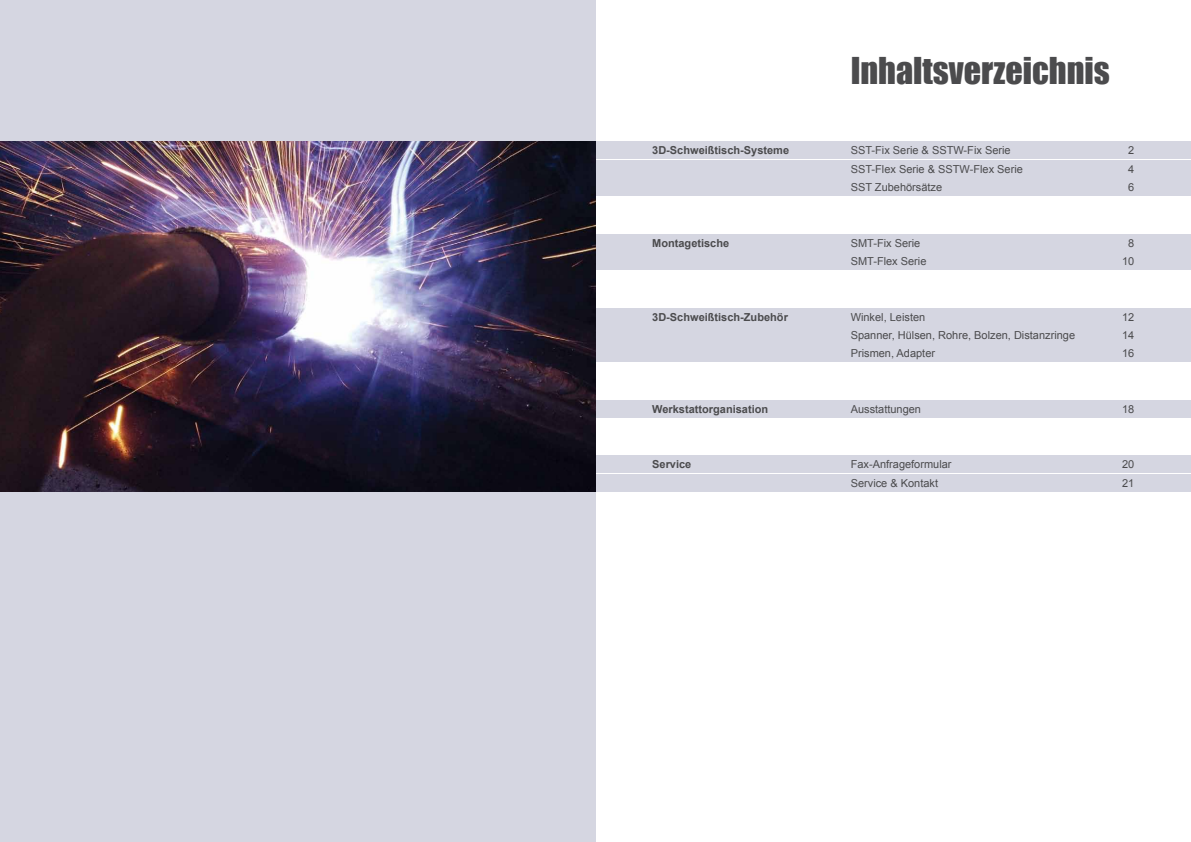
<style>
.page{position:relative;width:1191px;height:842px;background:#fff}
.page>*{position:absolute;margin:0;border:0;box-sizing:border-box;transform-origin:0 0}
.t1{font:34px "Impact";color:#4b4b4d}
.t2{font:11px "Arial";color:#4b4b4d}
.t3{font:700 11px "Arial";color:#4b4b4d}
</style>
<div class="page">
<div style="left:595px;top:142px;width:596px;height:17px;background:#d5d6e1"></div>
<div style="left:595px;top:160px;width:596px;height:17px;background:#d5d6e1"></div>
<div style="left:595px;top:179px;width:596px;height:17px;background:#d5d6e1"></div>
<div style="left:595px;top:234px;width:596px;height:17px;background:#d5d6e1"></div>
<div style="left:595px;top:252px;width:596px;height:18px;background:#d5d6e1"></div>
<div style="left:595px;top:456px;width:596px;height:17px;background:#d5d6e1"></div>
<div style="left:595px;top:474px;width:596px;height:17px;background:#d5d6e1"></div>
<div style="left:595px;top:308px;width:596px;height:17px;background:#d5d6e1"></div>
<div style="left:595px;top:326px;width:596px;height:17px;background:#d5d6e1"></div>
<div style="left:595px;top:345px;width:596px;height:17px;background:#d5d6e1"></div>
<div style="left:595px;top:400px;width:596px;height:17px;background:#d5d6e1"></div>
<div style="left:0;top:0;width:595px;height:842px;background:#d5d6e1"></div>
<img style="left:0;top:142px;width:595px;height:349px">
<h1 class="t1" style="left:850px;top:44px;width:261px">Inhaltsverzeichnis</h1>
<p class="t3" style="left:652px;top:143px;width:138px">3D-Schweißtisch-Systeme</p>
<p class="t2" style="left:850px;top:143px;width:161px">SST-Fix Serie &amp; SSTW-Fix Serie</p>
<p class="t2" style="left:1128px;top:143px;width:8px">2</p>
<p class="t2" style="left:850px;top:162px;width:174px">SST-Flex Serie &amp; SSTW-Flex Serie</p>
<p class="t2" style="left:1128px;top:162px;width:8px">4</p>
<p class="t2" style="left:850px;top:180px;width:93px">SST Zubehörsätze</p>
<p class="t2" style="left:1128px;top:180px;width:8px">6</p>
<p class="t3" style="left:652px;top:235px;width:79px">Montagetische</p>
<p class="t2" style="left:850px;top:236px;width:71px">SMT-Fix Serie</p>
<p class="t2" style="left:1128px;top:236px;width:8px">8</p>
<p class="t2" style="left:850px;top:254px;width:77px">SMT-Flex Serie</p>
<p class="t2" style="left:1122px;top:254px;width:14px">10</p>
<p class="t3" style="left:652px;top:309px;width:137px">3D-Schweißtisch-Zubehör</p>
<p class="t2" style="left:850px;top:309px;width:76px">Winkel, Leisten</p>
<p class="t2" style="left:1122px;top:309px;width:14px">12</p>
<p class="t2" style="left:850px;top:328px;width:226px">Spanner, Hülsen, Rohre, Bolzen, Distanzringe</p>
<p class="t2" style="left:1122px;top:328px;width:14px">14</p>
<p class="t2" style="left:850px;top:346px;width:86px">Prismen, Adapter</p>
<p class="t2" style="left:1122px;top:346px;width:14px">16</p>
<p class="t3" style="left:652px;top:402px;width:117px">Werkstattorganisation</p>
<p class="t2" style="left:850px;top:402px;width:72px">Ausstattungen</p>
<p class="t2" style="left:1122px;top:402px;width:14px">18</p>
<p class="t3" style="left:652px;top:457px;width:41px">Service</p>
<p class="t2" style="left:850px;top:457px;width:102px">Fax-Anfrageformular</p>
<p class="t2" style="left:1122px;top:457px;width:14px">20</p>
<p class="t2" style="left:850px;top:476px;width:89px">Service &amp; Kontakt</p>
<p class="t2" style="left:1122px;top:476px;width:14px">21</p>
</div>
